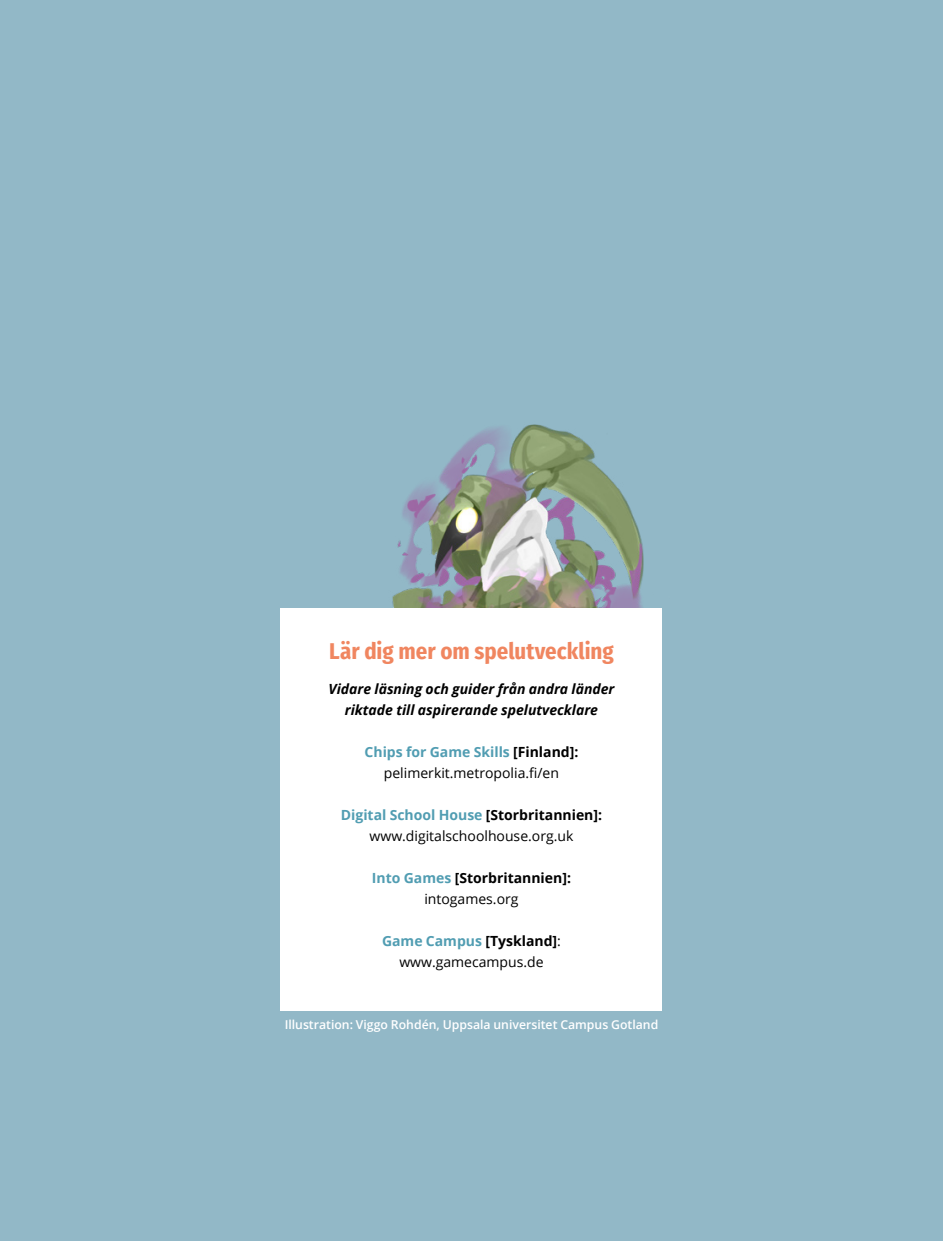
<style>
.page{position:relative;width:943px;height:1241px;background:#fff}
.page>*{position:absolute;margin:0;border:0;box-sizing:border-box;transform-origin:0 0}
.t1{font:700 22.75px "Fira Sans Condensed";color:#f08660}
.t2{font:14px/21px "Open Sans";color:#000;text-align:center}
.t3{font:italic 700 14px/21px "Open Sans";color:#000;text-align:center}
.t4{font:700 14px/21px "Open Sans";color:#000;text-align:center}
.t5{font:600 12.25px "Open Sans";color:#fff}
.s1{font-weight:700;color:#519db2}
.s2{font-weight:700}
.s3{color:#519db2}
.s4{font-weight:400}
</style>
<div class="page">
<div style="left:0;top:0;width:943px;height:1240px;background:#92b8c7"></div>
<img style="left:392px;top:424px;width:252px;height:183px">
<div style="left:281px;top:607px;width:381px;height:403px;background:#fff"></div>
<h1 class="t1" style="left:329px;top:632px;width:286px">Lär dig mer om spelutveckling</h1>
<p class="t3" style="left:328px;top:678px;width:287px">Vidare läsning och guider från andra länder riktade till aspirerande spelutvecklare</p>
<p class="t2" style="left:364px;top:741px;width:215px"><span class="s1">Chips for Game Skills</span> <span class="s2">[Finland]: </span>pelimerkit.metropolia.fi/en</p>
<p class="t2" style="left:341px;top:804px;width:263px"><span class="s1">Digital School House</span> <span class="s2">[Storbritannien]: </span>www.digitalschoolhouse.org.uk</p>
<p class="t4" style="left:372px;top:867px;width:200px"><span class="s3">Into Games</span> [Storbritannien]: <span class="s4">intogames.org</span></p>
<p class="t2" style="left:382px;top:930px;width:180px"><span class="s1">Game Campus</span> <span class="s2">[Tyskland]</span>: www.gamecampus.de</p>
<p class="t5" style="left:285px;top:1016px;width:375px">Illustration: Viggo Rohdén, Uppsala universitet Campus Gotland</p>
</div>
